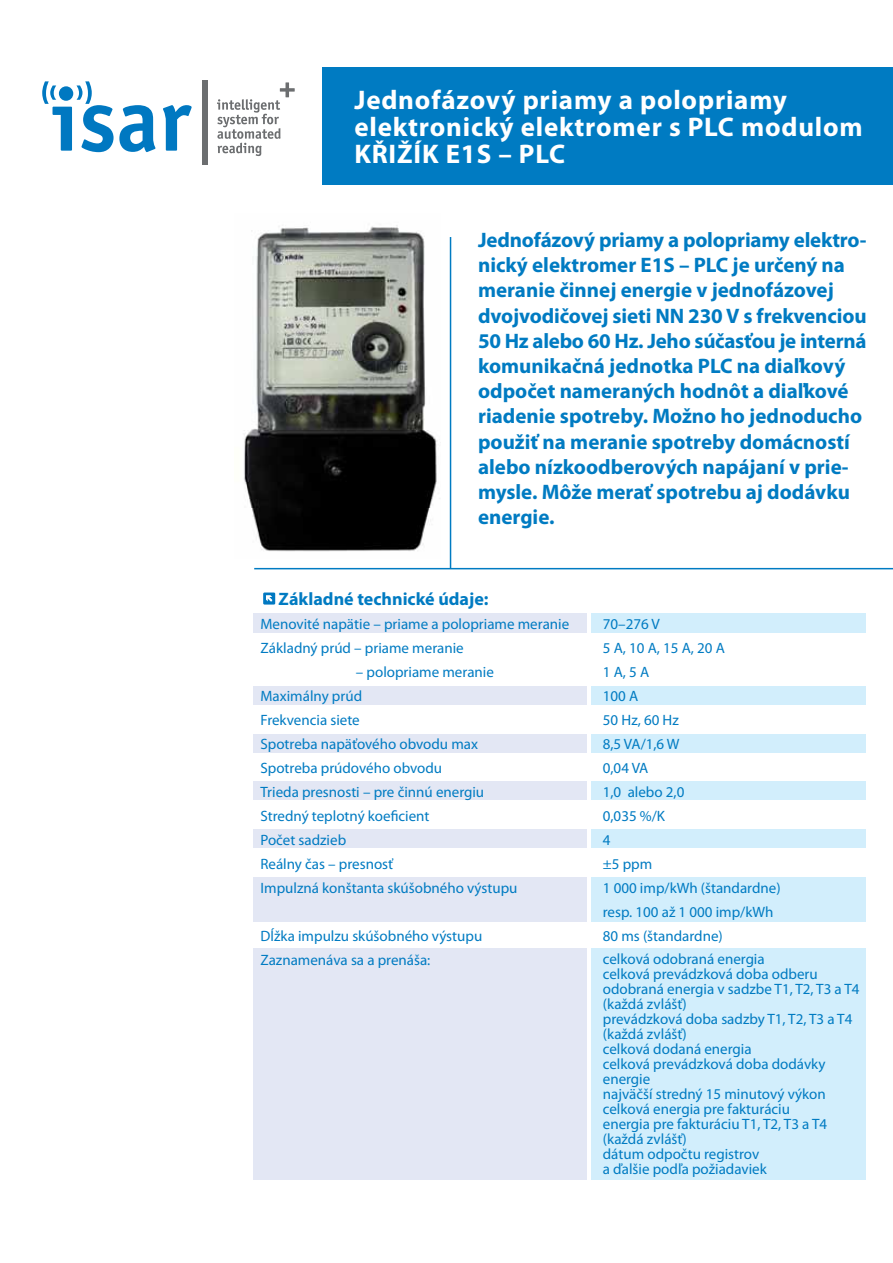
<style>
.page{position:relative;width:893px;height:1263px;background:#fff}
.page>*{position:absolute;margin:0;border:0;box-sizing:border-box;transform-origin:0 0}
.t1{font:700 27px/27px "Myriad Pro";letter-spacing:.03em;color:#fff}
.t2{font:700 21px/25.2px "Myriad Pro";color:#007bc2}
.t3{font:700 18px "Myriad Pro";color:#007bc2}
.t4{font:15px/24px "Myriad Pro";color:#007bc2}
</style>
<div class="page">
<div style="left:203px;top:81px;width:5px;height:84px;background:#6c6e70"></div>
<svg style="left:217px;top:82px;width:78px;height:74px"></svg>
<svg style="left:42px;top:81px;width:113px;height:71px"></svg>
<svg style="left:163px;top:105px;width:29px;height:46px"></svg>
<img style="left:244px;top:225px;width:179px;height:292px">
<div style="left:253px;top:614px;width:334px;height:19px;background:#e3e7f4"></div>
<div style="left:591px;top:614px;width:274px;height:19px;background:#d2eefc"></div>
<div style="left:591px;top:686px;width:274px;height:19px;background:#d2eefc"></div>
<div style="left:253px;top:686px;width:334px;height:19px;background:#e3e7f4"></div>
<div style="left:253px;top:734px;width:334px;height:18px;background:#e3e7f4"></div>
<div style="left:591px;top:734px;width:274px;height:18px;background:#d2eefc"></div>
<div style="left:253px;top:781px;width:334px;height:19px;background:#e3e7f4"></div>
<div style="left:591px;top:781px;width:274px;height:19px;background:#d2eefc"></div>
<div style="left:253px;top:829px;width:334px;height:19px;background:#e3e7f4"></div>
<div style="left:591px;top:829px;width:274px;height:19px;background:#d2eefc"></div>
<div style="left:253px;top:877px;width:334px;height:44px;background:#e3e7f4"></div>
<div style="left:591px;top:877px;width:274px;height:44px;background:#d2eefc"></div>
<div style="left:591px;top:948px;width:274px;height:231px;background:#d2eefc"></div>
<div style="left:253px;top:948px;width:334px;height:231px;background:#e3e7f4"></div>
<svg style="left:254px;top:237px;width:639px;height:332px"></svg>
<div style="left:323px;top:67px;width:570px;height:117px;background:#007bc2"></div>
<div style="left:263px;top:592px;width:12px;height:12px;background:#0078c1"></div>
<svg style="left:266px;top:595px;width:6px;height:6px"></svg>
<h1 class="t1" style="left:354px;top:89px;width:510px">Jednofázový priamy a polopriamy elektronický elektromer s PLC modulom<br>KŘIŽÍK E1S – PLC</h1>
<p class="t2" style="left:478px;top:229px;width:390px">Jednofázový priamy a polopriamy elektro&shy;nický elektromer E1S – PLC je určený na meranie činnej energie v jednofázovej dvojvodičovej sieti NN 230 V s frekvenciou 50 Hz alebo 60 Hz. Jeho súčasťou je interná komunikačná jednotka PLC na diaľkový odpočet nameraných hodnôt a diaľkové riadenie spotreby. Možno ho jednoducho použiť na meranie spotreby domácností alebo nízkoodberových napájaní v prie&shy;mysle. Môže merať spotrebu aj dodávku energie.</p>
<p class="t3" style="left:279px;top:592px;width:211px">Základné technické údaje:</p>
<p class="t4" style="left:260px;top:613px;width:310px">Menovité napätie – priame a polopriame meranie<br>Základný prúd – priame meranie</p>
<p class="t4" style="left:260px;top:661px;width:259px;text-indent:95px">– polopriame meranie<br>Maximálny prúd<br>Frekvencia siete<br>Spotreba napäťového obvodu max<br>Spotreba prúdového obvodu<br>Trieda presnosti – pre činnú energiu<br>Stredný teplotný koeficient<br>Počet sadzieb<br>Reálny čas – presnosť<br>Impulzná konštanta skúšobného výstupu</p>
<p class="t4" style="left:260px;top:925px;width:223px">Dĺžka impulzu skúšobného výstupu<br>Zaznamenáva sa a prenáša:</p>
<p class="t4" style="left:603px;top:614px;width:179px">70–276 V<br>5 A, 10 A, 15 A, 20 A<br>1 A, 5 A<br>100 A<br>50 Hz, 60 Hz<br>8,5 VA/1,6 W<br>0,04 VA<br>1,0 alebo 2,0<br>0,035 %/K<br>4<br>±5 ppm<br>1 000 imp/kWh (štandardne) resp. 100 až 1 000 imp/kWh<br>80 ms (štandardne)</p>
<p class="t4" style="left:603px;top:953px;width:258px;line-height:15px">celková odobraná energia<br>celková prevádzková doba odberu odobraná energia v sadzbe T1, T2, T3 a T4 (každá zvlášť)<br>prevádzková doba sadzby T1, T2, T3 a T4 (každá zvlášť)<br>celková dodaná energia<br>celková prevádzková doba dodávky energie<br>najväčší stredný 15 minutový výkon celková energia pre fakturáciu<br>energia pre fakturáciu T1, T2, T3 a T4 (každá zvlášť)<br>dátum odpočtu registrov<br>a ďalšie podľa požiadaviek</p>
</div>
